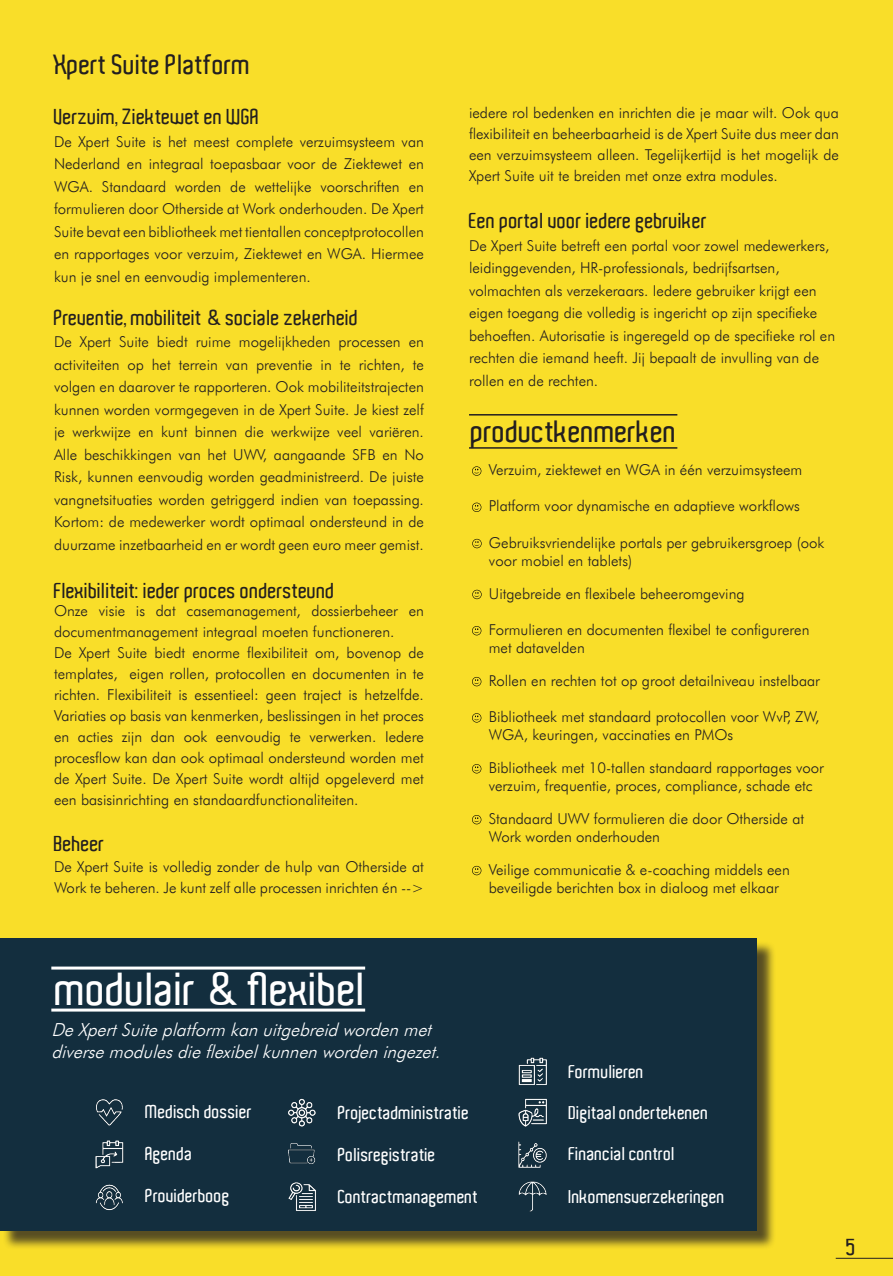
<style>
.page{position:relative;width:893px;height:1276px;background:#f9de29}
.page>*{position:absolute;margin:0;border:0;box-sizing:border-box;transform-origin:0 0}
.t1{font:600 45px "Aldo";color:#fff}
.t2{font:600 30px "Aldo";color:#231f20}
.t3{font:600 27px "Aldo";color:#231f20}
.t4{font:600 22.5px "Aldo";color:#231f20}
.t5{font:600 21px "Aldo";color:#231f20}
.t6{font:600 18px "Aldo";color:#fff}
.t7{font:italic 300 18px/21.6px "Futura BT";color:#fff}
.t8{font:300 15px/22.5px "Futura BT";color:#231f20}
</style>
<div class="page">
<hr style="left:836px;top:1258px;width:57px;height:1px;background:#231f20">
<div style="left:2px;top:941px;width:774px;height:309px;background:#231f20;opacity:.75"></div>
<div style="left:0;top:938px;width:757px;height:293px;background:#132e3e"></div>
<hr style="left:51px;top:966px;width:314px;height:3px;background:#fff">
<hr style="left:51px;top:1008px;width:314px;height:3px;background:#fff">
<img style="left:96px;top:1099px;width:27px;height:27px">
<img style="left:95px;top:1140px;width:29px;height:29px">
<img style="left:288px;top:1098px;width:28px;height:29px">
<img style="left:288px;top:1143px;width:28px;height:21px">
<img style="left:288px;top:1182px;width:28px;height:29px">
<img style="left:95px;top:1184px;width:28px;height:27px">
<img style="left:518px;top:1057px;width:29px;height:28px">
<img style="left:518px;top:1098px;width:29px;height:29px">
<img style="left:518px;top:1141px;width:29px;height:27px">
<img style="left:518px;top:1181px;width:29px;height:30px">
<hr style="left:469px;top:414px;width:208px;height:1px;background:#231f20">
<hr style="left:469px;top:447px;width:208px;height:2px;background:#231f20">
<svg style="left:472px;top:466px;width:9px;height:10px"></svg>
<svg style="left:472px;top:502px;width:9px;height:10px"></svg>
<svg style="left:472px;top:539px;width:10px;height:9px"></svg>
<svg style="left:472px;top:590px;width:10px;height:9px"></svg>
<svg style="left:472px;top:626px;width:9px;height:9px"></svg>
<svg style="left:472px;top:677px;width:9px;height:9px"></svg>
<svg style="left:472px;top:713px;width:9px;height:9px"></svg>
<svg style="left:472px;top:764px;width:9px;height:9px"></svg>
<svg style="left:472px;top:815px;width:9px;height:9px"></svg>
<svg style="left:472px;top:866px;width:9px;height:9px"></svg>
<p class="t3" style="left:54px;top:49px;width:198px">Xpert Suite Platform</p>
<p class="t5" style="left:54px;top:105px;width:207px">Verzuim, Ziektewet en WGA</p>
<p class="t8" style="left:54px;top:129px;width:371px;text-align:justify">De Xpert Suite is het meest complete verzuimsysteem van Nederland en integraal toepasbaar voor de Ziektewet en WGA. Standaard worden de wettelijke voorschriften en formulieren door Otherside at Work onderhouden. De Xpert Suite bevat een bibliotheek met tientallen conceptprotocollen en rapportages voor verzuim, Ziektewet en WGA. Hiermee kun je snel en eenvoudig implementeren.</p>
<p class="t5" style="left:54px;top:305px;width:306px">Preventie, mobiliteit &amp; sociale zekerheid</p>
<p class="t8" style="left:54px;top:330px;width:371px;text-align:justify">De Xpert Suite biedt ruime mogelijkheden processen en activiteiten op het terrein van preventie in te richten, te volgen en daarover te rapporteren. Ook mobiliteitstrajecten kunnen worden vormgegeven in de Xpert Suite. Je kiest zelf je werkwijze en kunt binnen die werkwijze veel variëren.<br>Alle beschikkingen van het UWV, aangaande SFB en No Risk, kunnen eenvoudig worden geadministreerd. De juiste vangnetsituaties worden getriggerd indien van toepassing.<br>Kortom: de medewerker wordt optimaal ondersteund in de duurzame inzetbaarheid en er wordt geen euro meer gemist.</p>
<p class="t5" style="left:54px;top:578px;width:283px">Flexibiliteit: ieder proces ondersteund</p>
<p class="t8" style="left:54px;top:599px;width:371px;line-height:21px">Onze visie is dat casemanagement, dossierbeheer en documentmanagement integraal moeten functioneren.</p>
<p class="t8" style="left:54px;top:641px;width:371px;line-height:21px;text-align:justify">De Xpert Suite biedt enorme flexibiliteit om, bovenop de templates, eigen rollen, protocollen en documenten in te richten. Flexibiliteit is essentieel: geen traject is hetzelfde.<br>Variaties op basis van kenmerken, beslissingen in het proces en acties zijn dan ook eenvoudig te verwerken. Iedere procesflow kan dan ook optimaal ondersteund worden met de Xpert Suite. De Xpert Suite wordt altijd opgeleverd met een basisinrichting en standaardfunctionaliteiten.</p>
<p class="t5" style="left:54px;top:831px;width:52px">Beheer</p>
<p class="t8" style="left:54px;top:855px;width:371px;line-height:21px">De Xpert Suite is volledig zonder de hulp van Otherside at<br>Work te beheren. Je kunt zelf alle processen inrichten én --&gt;</p>
<p class="t8" style="left:469px;top:102px;width:371px;line-height:21px;text-align:justify">iedere rol bedenken en inrichten die je maar wilt. Ook qua flexibiliteit en beheerbaarheid is de Xpert Suite dus meer dan een verzuimsysteem alleen. Tegelijkertijd is het mogelijk de Xpert Suite uit te breiden met onze extra modules.</p>
<p class="t5" style="left:469px;top:209px;width:240px">Een portal voor iedere gebruiker</p>
<p class="t8" style="left:469px;top:233px;width:368px">De Xpert Suite betreft een portal voor zowel medewerkers, leidinggevenden, HR-professionals, bedrijfsartsen, volmachten als verzekeraars. Iedere gebruiker krijgt een eigen toegang die volledig is ingericht op zijn specifieke behoeften. Autorisatie is ingeregeld op de specifieke rol en rechten die iemand heeft. Jij bepaalt de invulling van de rollen en de rechten.</p>
<p class="t2" style="left:471px;top:414px;width:207px">productkenmerken</p>
<p class="t8" style="left:489px;top:458px;width:315px">Verzuim, ziektewet en WGA in één verzuimsysteem</p>
<p class="t8" style="left:489px;top:494px;width:313px">Platform voor dynamische en adaptieve workflows</p>
<p class="t8" style="left:489px;top:533px;width:337px;line-height:18px">Gebruiksvriendelijke portals per gebruikersgroep (ook voor mobiel en tablets)</p>
<p class="t8" style="left:489px;top:581px;width:257px">Uitgebreide en flexibele beheeromgeving</p>
<p class="t8" style="left:489px;top:620px;width:322px;line-height:18px">Formulieren en documenten flexibel te configureren met datavelden</p>
<p class="t8" style="left:489px;top:668px;width:333px">Rollen en rechten tot op groot detailniveau instelbaar</p>
<p class="t8" style="left:489px;top:707px;width:332px;line-height:18px">Bibliotheek met standaard protocollen voor WvP, ZW,<br>WGA, keuringen, vaccinaties en PMOs</p>
<p class="t8" style="left:489px;top:758px;width:337px;line-height:18px">Bibliotheek met 10-tallen standaard rapportages voor verzuim, frequentie, proces, compliance, schade etc</p>
<p class="t8" style="left:489px;top:809px;width:317px;line-height:18px">Standaard UWV formulieren die door Otherside at<br>Work worden onderhouden</p>
<p class="t8" style="left:489px;top:860px;width:303px;line-height:18px">Veilige communicatie &amp; e-coaching middels een beveiligde berichten box in dialoog met elkaar</p>
<p class="t1" style="left:56px;top:964px;width:312px">modulair &amp; flexibel</p>
<p class="t7" style="left:51px;top:1018px;width:396px">DeXpertSuiteplatform kanuitgebreidwordenmet diversemodulesdieflexibelkunnenwordeningezet.</p>
<p class="t6" style="left:145px;top:1101px;width:108px">Medisch dossier</p>
<p class="t6" style="left:145px;top:1144px;width:49px">Agenda</p>
<p class="t6" style="left:145px;top:1185px;width:86px">Providerboog</p>
<p class="t6" style="left:338px;top:1102px;width:133px">Projectadministratie</p>
<p class="t6" style="left:338px;top:1144px;width:99px">Polisregistratie</p>
<p class="t6" style="left:338px;top:1186px;width:142px">Contractmanagement</p>
<p class="t6" style="left:569px;top:1061px;width:77px">Formulieren</p>
<p class="t6" style="left:569px;top:1102px;width:141px">Digitaal ondertekenen</p>
<p class="t6" style="left:569px;top:1143px;width:108px">Financial control</p>
<p class="t6" style="left:569px;top:1186px;width:158px">Inkomensverzekeringen</p>
<h3 class="t4" style="left:846px;top:1234px;width:11px">5</h3>
</div>
